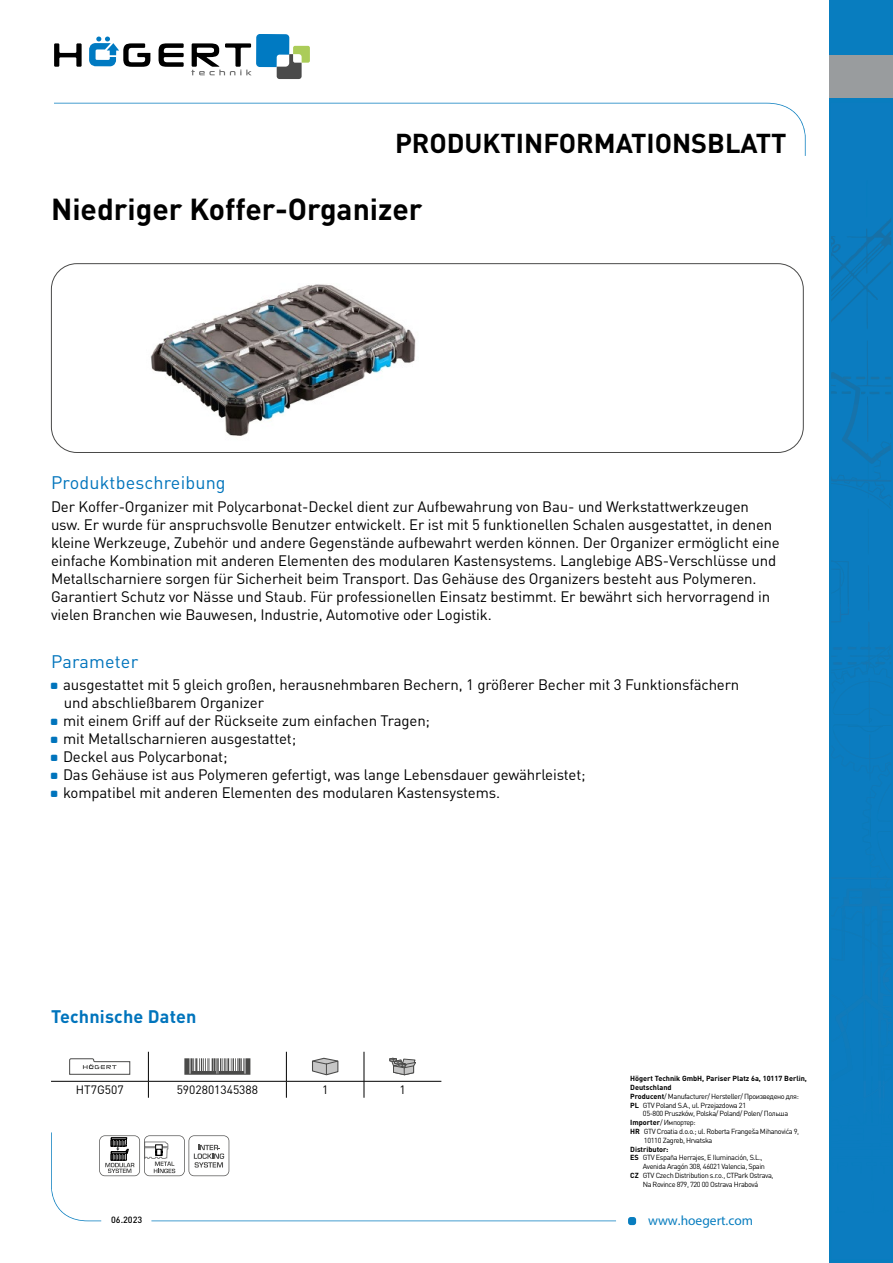
<style>
.page{position:relative;width:893px;height:1263px;background:#fff}
.page>*{position:absolute;margin:0;border:0;box-sizing:border-box;transform-origin:0 0}
.t1{font:700 30px "DIN Pro";color:#000}
.t2{font:700 27px "DIN Pro";color:#000}
.t3{font:18px "DIN Pro";letter-spacing:.01em;color:#0074bc}
.t4{font:700 18px "DIN Pro";letter-spacing:.01em;color:#0074bc}
.t5{font:15px/18px "DIN Pro";letter-spacing:-.01em;color:#000}
.t6{font:13.5px "Myriad Pro";color:#087dbf}
.t7{font:12px "DIN Pro";color:#000}
.t8{font:500 9px "DIN Pro";color:#000}
.t9{font:7.35px "DIN Pro";letter-spacing:-.05em;color:#000}
.t10{font:700 7.35px "DIN Pro";color:#000}
.s1{font-weight:700}
</style>
<div class="page">
<svg style="left:54px;top:43px;width:28px;height:24px"></svg>
<svg style="left:159px;top:43px;width:25px;height:24px"></svg>
<svg style="left:89px;top:37px;width:61px;height:30px"></svg>
<svg style="left:191px;top:34px;width:119px;height:45px"></svg>
<svg style="left:54px;top:103px;width:752px;height:53px"></svg>
<div style="left:628px;top:1217px;width:8px;height:8px;background:#087dbf;border-radius:3px"></div>
<svg style="left:51px;top:1132px;width:565px;height:89px"></svg>
<div style="left:830px;top:0;width:63px;height:1263px;background:#087dbf"></div>
<img style="left:831px;top:273px;width:50px;height:56px">
<img style="left:867px;top:222px;width:24px;height:44px">
<img style="left:831px;top:222px;width:56px;height:42px">
<svg style="left:831px;top:341px;width:60px;height:565px"></svg>
<img style="left:863px;top:906px;width:28px;height:76px">
<img style="left:831px;top:877px;width:60px;height:2px">
<img style="left:848px;top:647px;width:43px;height:3px">
<div style="left:830px;top:56px;width:63px;height:42px;background:#999c9e"></div>
<div style="left:51px;top:263px;width:753px;height:190px;border:1px solid #4a4a49;border-radius:26px"></div>
<img style="left:150px;top:284px;width:266px;height:152px">
<svg style="left:99px;top:1135px;width:130px;height:41px"></svg>
<hr style="left:51px;top:1081px;width:97px;height:1px;background:#000">
<hr style="left:148px;top:1081px;width:138px;height:1px;background:#000">
<svg style="left:148px;top:1052px;width:1px;height:46px"></svg>
<svg style="left:286px;top:1052px;width:1px;height:46px"></svg>
<hr style="left:364px;top:1081px;width:77px;height:1px;background:#000">
<svg style="left:364px;top:1052px;width:1px;height:46px"></svg>
<hr style="left:286px;top:1081px;width:78px;height:1px;background:#000">
<svg style="left:69px;top:1058px;width:61px;height:17px"></svg>
<svg style="left:184px;top:1058px;width:66px;height:17px"></svg>
<svg style="left:312px;top:1058px;width:26px;height:17px"></svg>
<svg style="left:389px;top:1058px;width:27px;height:17px"></svg>
<h2 class="t2" style="left:395px;top:121px;width:393px">PRODUKTINFORMATIONSBLATT</h2>
<h1 class="t1" style="left:51px;top:184px;width:373px">Niedriger Koffer-Organizer</h1>
<p class="t3" style="left:51px;top:471px;width:176px">Produktbeschreibung</p>
<p class="t5" style="left:51px;top:497px;width:730px">Der Koffer-Organizer mit Polycarbonat-Deckel dient zur Aufbewahrung von Bau- und Werkstattwerkzeugen usw. Er wurde für anspruchsvolle Benutzer entwickelt. Er ist mit 5 funktionellen Schalen ausgestattet, in denen kleine Werkzeuge, Zubehör und andere Gegenstände aufbewahrt werden können. Der Organizer ermöglicht eine einfache Kombination mit anderen Elementen des modularen Kastensystems. Langlebige ABS-Verschlüsse und Metallscharniere sorgen für Sicherheit beim Transport. Das Gehäuse des Organizers besteht aus Polymeren.<br>Garantiert Schutz vor Nässe und Staub. Für professionellen Einsatz bestimmt. Er bewährt sich hervorragend in vielen Branchen wie Bauwesen, Industrie, Automotive oder Logistik.</p>
<p class="t3" style="left:51px;top:649px;width:89px">Parameter</p>
<p class="t5" style="left:63px;top:675px;width:678px">ausgestattet mit 5 gleich großen, herausnehmbaren Bechern, 1 größerer Becher mit 3 Funktionsfächern und abschließbarem Organizer<br>mit einem Griff auf der Rückseite zum einfachen Tragen;<br>mit Metallscharnieren ausgestattet;<br>Deckel aus Polycarbonat;<br>Das Gehäuse ist aus Polymeren gefertigt, was lange Lebensdauer gewährleistet;<br>kompatibel mit anderen Elementen des modularen Kastensystems.</p>
<p class="t4" style="left:51px;top:1001px;width:147px">Technische Daten</p>
<p class="t7" style="left:76px;top:1081px;width:49px">HT7G507</p>
<p class="t7" style="left:177px;top:1081px;width:83px">5902801345388</p>
<p class="t7" style="left:322px;top:1081px;width:8px">1</p>
<p class="t7" style="left:400px;top:1081px;width:8px">1</p>
<p class="t10" style="left:630px;top:1072px;width:178px">Högert Technik GmbH, Pariser Platz 6a, 10117 Berlin,</p>
<p class="t10" style="left:630px;top:1081px;width:43px">Deutschland</p>
<p class="t9" style="left:630px;top:1091px;width:170px"><span class="s1">Producent</span>/ Manufacturer/ Hersteller/ Произведено для:</p>
<p class="t9" style="left:630px;top:1100px;width:117px"><span class="s1">PL</span> GTV Poland S.A., ul. Przejazdowa 21</p>
<p class="t9" style="left:643px;top:1109px;width:147px">05-800 Pruszków, Polska/ Poland/ Polen/ Польша</p>
<p class="t9" style="left:630px;top:1117px;width:67px"><span class="s1">Importer</span>/ Импортер:</p>
<p class="t9" style="left:630px;top:1126px;width:171px"><span class="s1">HR</span> GTV Croatia d.o.o.; ul. Roberta Frangeša Mihanovića 9,</p>
<p class="t9" style="left:644px;top:1135px;width:70px">10110 Zagreb, Hrvatska</p>
<p class="t10" style="left:630px;top:1143px;width:40px">Distributor:</p>
<p class="t9" style="left:630px;top:1153px;width:134px"><span class="s1">ES</span> GTV España Herrajes, E Iluminación, S.L.,</p>
<p class="t9" style="left:643px;top:1161px;width:124px">Avenida Aragón 308, 46021 Valencia, Spain</p>
<p class="t9" style="left:630px;top:1170px;width:145px"><span class="s1">CZ</span> GTV Czech Distribution s.r.o., CTPark Ostrava,</p>
<p class="t9" style="left:643px;top:1179px;width:117px">Na Rovince 879, 720 00 Ostrava Hrabová</p>
<p class="t8" style="left:111px;top:1213px;width:33px">06.2023</p>
<p class="t6" style="left:648px;top:1212px;width:107px">www.hoegert.com</p>
</div>
